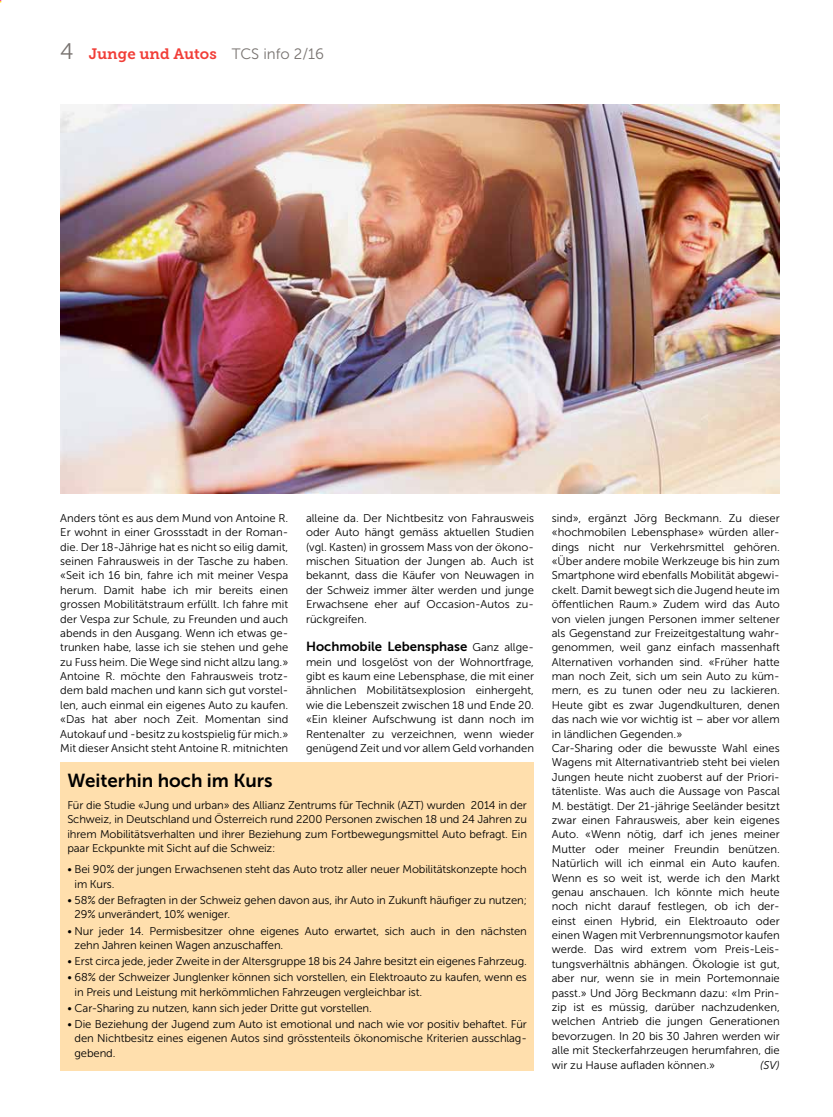
<style>
.page{position:relative;width:833px;height:1117px;background:#fff}
.page>*{position:absolute;margin:0;border:0;box-sizing:border-box;transform-origin:0 0}
.t1{font:18.75px "Museo Sans 700";color:#000}
.t2{font:15px "Museo Slab 700";color:#f13d37}
.t3{font:13.12px "Museo Sans 700";color:#000}
.t4{font:11.25px/14.4px "Museo Sans 300";color:#000;text-align:justify}
.t5{font:italic 11.25px "Museo Sans 300";color:#000}
.s1{font-family:"Museo Sans 300";font-size:22.5px;color:#787370}
.s2{font-family:"Museo Sans 300";color:#787370}
.s3{font-family:"Museo Sans 300";font-size:11.25px}
</style>
<div class="page">
<div style="left:60px;top:762px;width:474px;height:308px;background:#ffdfad"></div>
<img style="left:60px;top:105px;width:720px;height:388px">
<h2 class="t2" style="left:60px;top:46px;width:265px"><span class="s1">4</span> Junge und Autos <span class="s2">TCS info 2/16</span></h2>
<p class="t4" style="left:60px;top:510px;width:229px">Anders tönt es aus dem Mund von Antoine R.<br>Er wohnt in einer Grossstadt in der Roman&shy;die. Der 18-Jährige hat es nicht so eilig damit, seinen Fahrausweis in der Tasche zu haben. «Seit ich 16 bin, fahre ich mit meiner Vespa herum. Damit habe ich mir bereits einen grossen Mobilitätstraum erfüllt. Ich fahre mit der Vespa zur Schule, zu Freunden und auch abends in den Ausgang. Wenn ich etwas ge&shy;trunken habe, lasse ich sie stehen und gehe zu Fuss heim. Die Wege sind nicht allzu lang.» Antoine R. möchte den Fahrausweis trotz&shy;dem bald machen und kann sich gut vorstel&shy;len, auch einmal ein eigenes Auto zu kaufen. «Das hat aber noch Zeit. Momentan sind Autokauf und -besitz zu kostspielig für mich.» Mit dieser Ansicht steht Antoine R. mitnichten</p>
<p class="t4" style="left:306px;top:510px;width:229px">alleine da. Der Nichtbesitz von Fahrausweis oder Auto hängt gemäss aktuellen Studien (vgl. Kasten) in grossem Mass von der ökono&shy;mischen Situation der Jungen ab. Auch ist bekannt, dass die Käufer von Neuwagen in der Schweiz immer älter werden und junge Erwachsene eher auf Occasion-Autos zu&shy;rückgreifen.</p>
<p class="t3" style="left:306px;top:639px;width:229px">Hochmobile Lebensphase <span class="s3">Ganz allge-</span></p>
<p class="t4" style="left:306px;top:654px;width:229px">mein und losgelöst von der Wohnortfrage, gibt es kaum eine Lebensphase, die mit einer ähnlichen Mobilitätsexplosion einhergeht, wie die Lebenszeit zwischen 18 und Ende 20. «Ein kleiner Aufschwung ist dann noch im Rentenalter zu verzeichnen, wenn wieder genügend Zeit und vor allem Geld vorhanden</p>
<h1 class="t1" style="left:67px;top:770px;width:207px">Weiterhin hoch im Kurs</h1>
<p class="t4" style="left:67px;top:797px;width:461px">Für die Studie «Jung und urban» des Allianz Zentrums für Technik (AZT) wurden 2014 in der Schweiz, in Deutschland und Österreich rund 2200 Personen zwischen 18 und 24 Jahren zu ihrem Mobilitätsverhalten und ihrer Beziehung zum Fortbewegungsmittel Auto befragt. Ein paar Eckpunkte mit Sicht auf die Schweiz:</p>
<p class="t4" style="left:74px;top:862px;width:454px;text-indent:-7px">• Bei 90% der jungen Erwachsenen steht das Auto trotz aller neuer Mobilitätskonzepte hoch im Kurs.</p>
<p class="t4" style="left:74px;top:892px;width:454px;text-indent:-7px">• 58% der Befragten in der Schweiz gehen davon aus, ihr Auto in Zukunft häufiger zu nutzen;<br>29% unverändert, 10% weniger.</p>
<p class="t4" style="left:74px;top:923px;width:454px;text-indent:-7px">• Nur jeder 14. Permisbesitzer ohne eigenes Auto erwartet, sich auch in den nächsten zehn Jahren keinen Wagen anzuschaffen.</p>
<p class="t4" style="left:67px;top:953px;width:461px">• Erst circa jede, jeder Zweite in der Altersgruppe 18 bis 24 Jahre besitzt ein eigenes Fahrzeug.</p>
<p class="t4" style="left:74px;top:970px;width:454px;text-indent:-7px">• 68% der Schweizer Junglenker können sich vorstellen, ein Elektroauto zu kaufen, wenn es in Preis und Leistung mit herkömmlichen Fahrzeugen vergleichbar ist.</p>
<p class="t4" style="left:67px;top:1000px;width:306px">• Car-Sharing zu nutzen, kann sich jeder Dritte gut vorstellen.</p>
<p class="t4" style="left:74px;top:1016px;width:454px;text-indent:-7px">• Die Beziehung der Jugend zum Auto ist emotional und nach wie vor positiv behaftet. Für den Nichtbesitz eines eigenen Autos sind grösstenteils ökonomische Kriterien ausschlag&shy;gebend.</p>
<p class="t4" style="left:552px;top:510px;width:229px;text-align:left">sind», ergänzt Jörg Beckmann. Zu dieser «hochmobilen Lebensphase» würden aller&shy;dings nicht nur Verkehrsmittel gehören. «Über andere mobile Werkzeuge bis hin zum Smartphone wird ebenfalls Mobilität abgewi&shy;ckelt. Damit bewegt sich die Jugend heute im öffentlichen Raum.» Zudem wird das Auto von vielen jungen Personen immer seltener als Gegenstand zur Freizeitgestaltung wahr&shy;genommen, weil ganz einfach massenhaft Alternativen vorhanden sind. «Früher hatte man noch Zeit, sich um sein Auto zu küm&shy;mern, es zu tunen oder neu zu lackieren.<br>Heute gibt es zwar Jugendkulturen, denen das nach wie vor wichtig ist – aber vor allem in ländlichen Gegenden.»<br>Car-Sharing oder die bewusste Wahl eines Wagens mit Alternativantrieb steht bei vielen Jungen heute nicht zuoberst auf der Priori&shy;tätenliste. Was auch die Aussage von Pascal M. bestätigt. Der 21-jährige Seeländer besitzt zwar einen Fahrausweis, aber kein eigenes Auto. «Wenn nötig, darf ich jenes meiner Mutter oder meiner Freundin benützen.<br>Natürlich will ich einmal ein Auto kaufen.<br>Wenn es so weit ist, werde ich den Markt genau anschauen. Ich könnte mich heute noch nicht darauf festlegen, ob ich der&shy;einst einen Hybrid, ein Elektroauto oder einen Wagen mit Verbrennungsmotor kaufen werde. Das wird extrem vom Preis-Leis&shy;tungsverhältnis abhängen. Ökologie ist gut, aber nur, wenn sie in mein Portemonnaie passt.» Und Jörg Beckmann dazu: «Im Prin&shy;zip ist es müssig, darüber nachzudenken, welchen Antrieb die jungen Generationen bevorzugen. In 20 bis 30 Jahren werden wir alle mit Steckerfahrzeugen herumfahren, die wir zu Hause aufladen können.»</p>
<p class="t5" style="left:760px;top:1058px;width:21px">(SV)</p>
</div>
